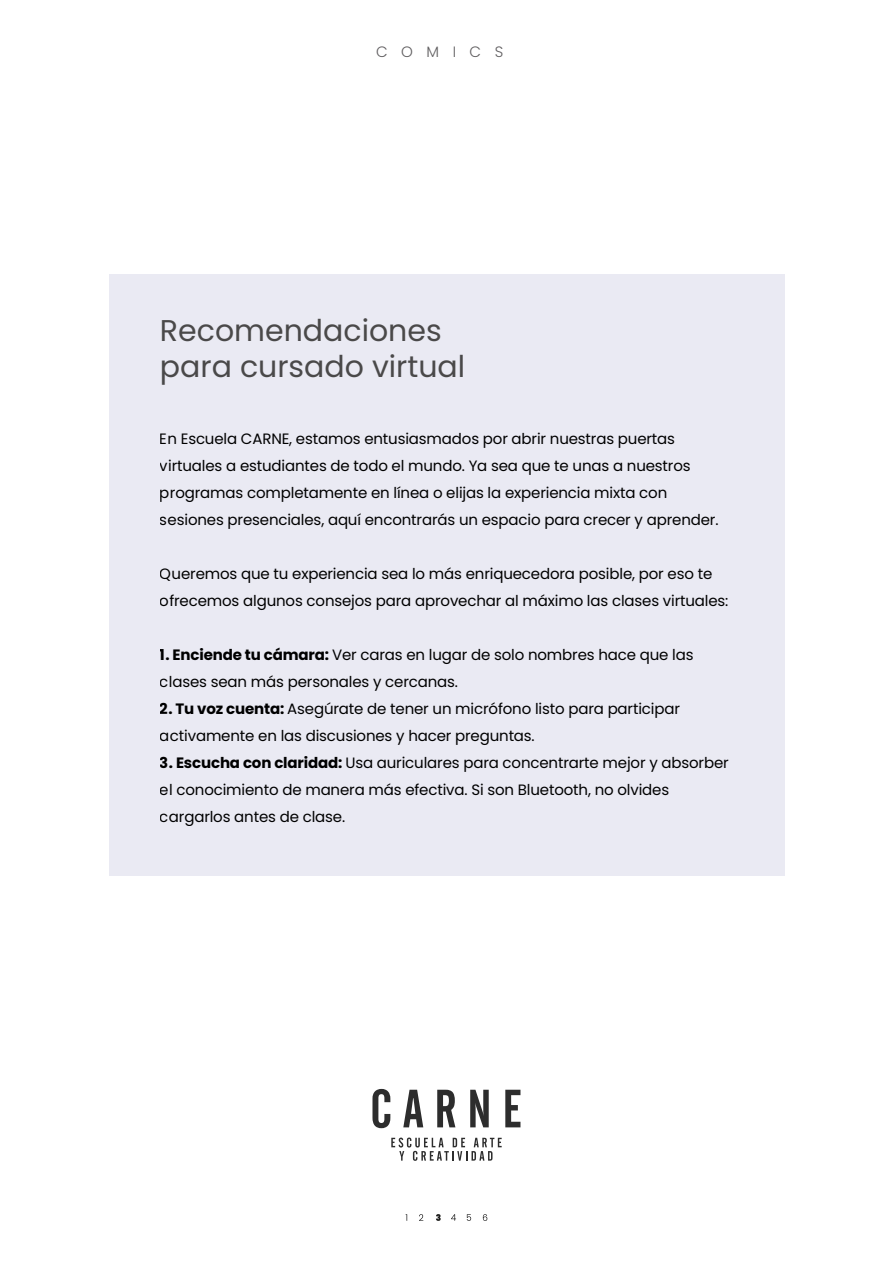
<style>
.page{position:relative;width:893px;height:1263px;background:#fff}
.page>*{position:absolute;margin:0;border:0;box-sizing:border-box;transform-origin:0 0}
.t1{font:30px/36px "Poppins";color:#4a4949}
.t2{font:15px/27px "Poppins";letter-spacing:-.01em;color:#000}
.t3{font:300 15px "Poppins";letter-spacing:.9em;color:#605e60}
.s1{font-weight:700}
</style>
<div class="page">
<div style="left:109px;top:274px;width:675px;height:602px;background:#eaeaf3"></div>
<svg style="left:419px;top:1214px;width:4px;height:7px"></svg>
<svg style="left:467px;top:1214px;width:4px;height:7px"></svg>
<svg style="left:483px;top:1214px;width:4px;height:7px"></svg>
<svg style="left:436px;top:1214px;width:5px;height:7px"></svg>
<svg style="left:451px;top:1214px;width:5px;height:7px"></svg>
<svg style="left:437px;top:1090px;width:18px;height:37px"></svg>
<svg style="left:403px;top:1090px;width:20px;height:37px"></svg>
<svg style="left:505px;top:1090px;width:15px;height:37px"></svg>
<svg style="left:372px;top:1089px;width:18px;height:39px"></svg>
<svg style="left:470px;top:1090px;width:19px;height:37px"></svg>
<svg style="left:391px;top:1137px;width:111px;height:24px"></svg>
<p class="t3" style="left:376px;top:43px;width:129px">COMICS</p>
<h1 class="t1" style="left:160px;top:313px;width:307px">Recomendaciones para cursado virtual</h1>
<p class="t2" style="left:160px;top:425px;width:560px">En Escuela CARNE, estamos entusiasmados por abrir nuestras puertas virtuales a estudiantes de todo el mundo. Ya sea que te unas a nuestros programas completamente en línea o elijas la experiencia mixta con sesiones presenciales, aquí encontrarás un espacio para crecer y aprender.</p>
<p class="t2" style="left:160px;top:560px;width:570px">Queremos que tu experiencia sea lo más enriquecedora posible, por eso te ofrecemos algunos consejos para aprovechar al máximo las clases virtuales:</p>
<p class="t2" style="left:160px;top:641px;width:535px"><span class="s1">1. Enciende tu cámara:</span> Ver caras en lugar de solo nombres hace que las clases sean más personales y cercanas.</p>
<p class="t2" style="left:160px;top:695px;width:522px"><span class="s1">2. Tu voz cuenta:</span> Asegúrate de tener un micrófono listo para participar activamente en las discusiones y hacer preguntas.</p>
<p class="t2" style="left:160px;top:749px;width:570px"><span class="s1">3. Escucha con claridad:</span> Usa auriculares para concentrarte mejor y absorber el conocimiento de manera más efectiva. Si son Bluetooth, no olvides cargarlos antes de clase.</p>
</div>
